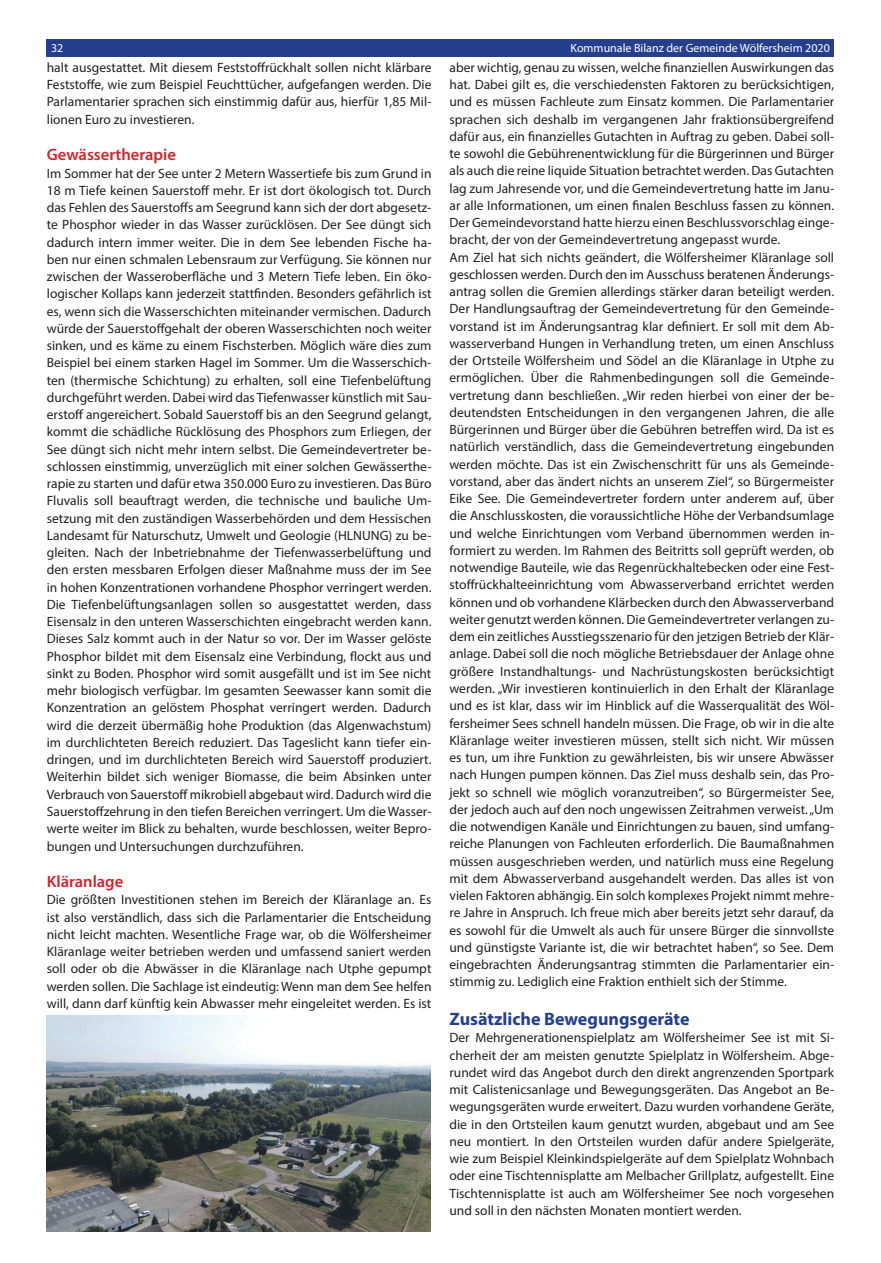
<style>
.page{position:relative;width:881px;height:1263px;background:#fff}
.page>*{position:absolute;margin:0;border:0;box-sizing:border-box;transform-origin:0 0}
.t1{font:700 18px "Myriad Pro";color:#253f8e}
.t2{font:600 16.5px "Myriad Pro";color:#d1232a}
.t3{font:13.5px/17.2px "Myriad Pro";color:#231f20;text-align:justify}
.t4{font:12px "Myriad Pro";color:#fff}
</style>
<div class="page">
<div style="left:47px;top:39px;width:786px;height:17px;background:#253f8e"></div>
<img style="left:47px;top:1015px;width:383px;height:216px">
<p class="t4" style="left:51px;top:41px;width:14px">32</p>
<p class="t4" style="left:570px;top:41px;width:261px">Kommunale Bilanz der Gemeinde Wölfersheim 2020</p>
<p class="t3" style="left:47px;top:58px;width:386px">halt ausgestattet. Mit diesem Feststoffrückhalt sollen nicht klärbare Feststoffe, wie zum Beispiel Feuchttücher, aufgefangen werden. Die Parlamentarier sprachen sich einstimmig dafür aus, hierfür 1,85 Mil&shy;lionen Euro zu investieren.</p>
<p class="t2" style="left:47px;top:144px;width:130px">Gewässertherapie</p>
<p class="t3" style="left:47px;top:164px;width:386px">Im Sommer hat der See unter 2 Metern Wassertiefe bis zum Grund in 18 m Tiefe keinen Sauerstoff mehr. Er ist dort ökologisch tot. Durch das Fehlen des Sauerstoffs am Seegrund kann sich der dort abgesetz&shy;te Phosphor wieder in das Wasser zurücklösen. Der See düngt sich dadurch intern immer weiter. Die in dem See lebenden Fische ha&shy;ben nur einen schmalen Lebensraum zur Verfügung. Sie können nur zwischen der Wasseroberfläche und 3 Metern Tiefe leben. Ein öko&shy;logischer Kollaps kann jederzeit stattfinden. Besonders gefährlich ist es, wenn sich die Wasserschichten miteinander vermischen. Dadurch würde der Sauerstoffgehalt der oberen Wasserschichten noch weiter sinken, und es käme zu einem Fischsterben. Möglich wäre dies zum Beispiel bei einem starken Hagel im Sommer. Um die Wasserschich&shy;ten (thermische Schichtung) zu erhalten, soll eine Tiefenbelüftung durchgeführt werden. Dabei wird das Tiefenwasser künstlich mit Sau&shy;erstoff angereichert. Sobald Sauerstoff bis an den Seegrund gelangt, kommt die schädliche Rücklösung des Phosphors zum Erliegen, der See düngt sich nicht mehr intern selbst. Die Gemeindevertreter be&shy;schlossen einstimmig, unverzüglich mit einer solchen Gewässerthe&shy;rapie zu starten und dafür etwa 350.000 Euro zu investieren. Das Büro Fluvalis soll beauftragt werden, die technische und bauliche Um&shy;setzung mit den zuständigen Wasserbehörden und dem Hessischen Landesamt für Naturschutz, Umwelt und Geologie (HLNUNG) zu be&shy;gleiten. Nach der Inbetriebnahme der Tiefenwasserbelüftung und den ersten messbaren Erfolgen dieser Maßnahme muss der im See in hohen Konzentrationen vorhandene Phosphor verringert werden.<br>Die Tiefenbelüftungsanlagen sollen so ausgestattet werden, dass Eisensalz in den unteren Wasserschichten eingebracht werden kann.<br>Dieses Salz kommt auch in der Natur so vor. Der im Wasser gelöste Phosphor bildet mit dem Eisensalz eine Verbindung, flockt aus und sinkt zu Boden. Phosphor wird somit ausgefällt und ist im See nicht mehr biologisch verfügbar. Im gesamten Seewasser kann somit die Konzentration an gelöstem Phosphat verringert werden. Dadurch wird die derzeit übermäßig hohe Produktion (das Algenwachstum) im durchlichteten Bereich reduziert. Das Tageslicht kann tiefer ein&shy;dringen, und im durchlichteten Bereich wird Sauerstoff produziert.<br>Weiterhin bildet sich weniger Biomasse, die beim Absinken unter Verbrauch von Sauerstoff mikrobiell abgebaut wird. Dadurch wird die Sauerstoffzehrung in den tiefen Bereichen verringert. Um die Wasser&shy;werte weiter im Blick zu behalten, wurde beschlossen, weiter Bepro&shy;bungen und Untersuchungen durchzuführen.</p>
<p class="t2" style="left:47px;top:871px;width:78px">Kläranlage</p>
<p class="t3" style="left:47px;top:891px;width:386px">Die größten Investitionen stehen im Bereich der Kläranlage an. Es ist also verständlich, dass sich die Parlamentarier die Entscheidung nicht leicht machten. Wesentliche Frage war, ob die Wölfersheimer Kläranlage weiter betrieben werden und umfassend saniert werden soll oder ob die Abwässer in die Kläranlage nach Utphe gepumpt werden sollen. Die Sachlage ist eindeutig: Wenn man dem See helfen will, dann darf künftig kein Abwasser mehr eingeleitet werden. Es ist</p>
<p class="t3" style="left:449px;top:58px;width:386px;text-align:left">aber wichtig, genau zu wissen, welche finanziellen Auswirkungen das hat. Dabei gilt es, die verschiedensten Faktoren zu berücksichtigen, und es müssen Fachleute zum Einsatz kommen. Die Parlamentarier sprachen sich deshalb im vergangenen Jahr fraktionsübergreifend dafür aus, ein finanzielles Gutachten in Auftrag zu geben. Dabei soll&shy;te sowohl die Gebührenentwicklung für die Bürgerinnen und Bürger als auch die reine liquide Situation betrachtet werden. Das Gutachten lag zum Jahresende vor, und die Gemeindevertretung hatte im Janu&shy;ar alle Informationen, um einen finalen Beschluss fassen zu können.<br>Der Gemeindevorstand hatte hierzu einen Beschlussvorschlag einge&shy;bracht, der von der Gemeindevertretung angepasst wurde.<br>Am Ziel hat sich nichts geändert, die Wölfersheimer Kläranlage soll geschlossen werden. Durch den im Ausschuss beratenen Änderungs&shy;antrag sollen die Gremien allerdings stärker daran beteiligt werden.<br>Der Handlungsauftrag der Gemeindevertretung für den Gemeinde&shy;vorstand ist im Änderungsantrag klar definiert. Er soll mit dem Ab&shy;wasserverband Hungen in Verhandlung treten, um einen Anschluss der Ortsteile Wölfersheim und Södel an die Kläranlage in Utphe zu ermöglichen. Über die Rahmenbedingungen soll die Gemeinde&shy;vertretung dann beschließen. „Wir reden hierbei von einer der be&shy;deutendsten Entscheidungen in den vergangenen Jahren, die alle Bürgerinnen und Bürger über die Gebühren betreffen wird. Da ist es natürlich verständlich, dass die Gemeindevertretung eingebunden werden möchte. Das ist ein Zwischenschritt für uns als Gemeinde&shy;vorstand, aber das ändert nichts an unserem Ziel“, so Bürgermeister Eike See. Die Gemeindevertreter fordern unter anderem auf, über die Anschlusskosten, die voraussichtliche Höhe der Verbandsumlage und welche Einrichtungen vom Verband übernommen werden in&shy;formiert zu werden. Im Rahmen des Beitritts soll geprüft werden, ob notwendige Bauteile, wie das Regenrückhaltebecken oder eine Fest&shy;stoffrückhalteeinrichtung vom Abwasserverband errichtet werden können und ob vorhandene Klärbecken durch den Abwasserverband weiter genutzt werden können. Die Gemeindevertreter verlangen zu&shy;dem ein zeitliches Ausstiegsszenario für den jetzigen Betrieb der Klär&shy;anlage. Dabei soll die noch mögliche Betriebsdauer der Anlage ohne größere Instandhaltungs- und Nachrüstungskosten berücksichtigt werden. „Wir investieren kontinuierlich in den Erhalt der Kläranlage und es ist klar, dass wir im Hinblick auf die Wasserqualität des Wöl&shy;fersheimer Sees schnell handeln müssen. Die Frage, ob wir in die alte Kläranlage weiter investieren müssen, stellt sich nicht. Wir müssen es tun, um ihre Funktion zu gewährleisten, bis wir unsere Abwässer nach Hungen pumpen können. Das Ziel muss deshalb sein, das Pro&shy;jekt so schnell wie möglich voranzutreiben“, so Bürgermeister See, der jedoch auch auf den noch ungewissen Zeitrahmen verweist. „Um die notwendigen Kanäle und Einrichtungen zu bauen, sind umfang&shy;reiche Planungen von Fachleuten erforderlich. Die Baumaßnahmen müssen ausgeschrieben werden, und natürlich muss eine Regelung mit dem Abwasserverband ausgehandelt werden. Das alles ist von vielen Faktoren abhängig. Ein solch komplexes Projekt nimmt mehre&shy;re Jahre in Anspruch. Ich freue mich aber bereits jetzt sehr darauf, da es sowohl für die Umwelt als auch für unsere Bürger die sinnvollste und günstigste Variante ist, die wir betrachtet haben“, so See. Dem eingebrachten Änderungsantrag stimmten die Parlamentarier ein&shy;stimmig zu. Lediglich eine Fraktion enthielt sich der Stimme.</p>
<h1 class="t1" style="left:449px;top:1007px;width:241px">Zusätzliche Bewegungsgeräte</h1>
<p class="t3" style="left:449px;top:1029px;width:386px">Der Mehrgenerationenspielplatz am Wölfersheimer See ist mit Si&shy;cherheit der am meisten genutzte Spielplatz in Wölfersheim. Abge&shy;rundet wird das Angebot durch den direkt angrenzenden Sportpark mit Calistenicsanlage und Bewegungsgeräten. Das Angebot an Be&shy;wegungsgeräten wurde erweitert. Dazu wurden vorhandene Geräte, die in den Ortsteilen kaum genutzt wurden, abgebaut und am See neu montiert. In den Ortsteilen wurden dafür andere Spielgeräte, wie zum Beispiel Kleinkindspielgeräte auf dem Spielplatz Wohnbach oder eine Tischtennisplatte am Melbacher Grillplatz, aufgestellt. Eine Tischtennisplatte ist auch am Wölfersheimer See noch vorgesehen und soll in den nächsten Monaten montiert werden.</p>
</div>
